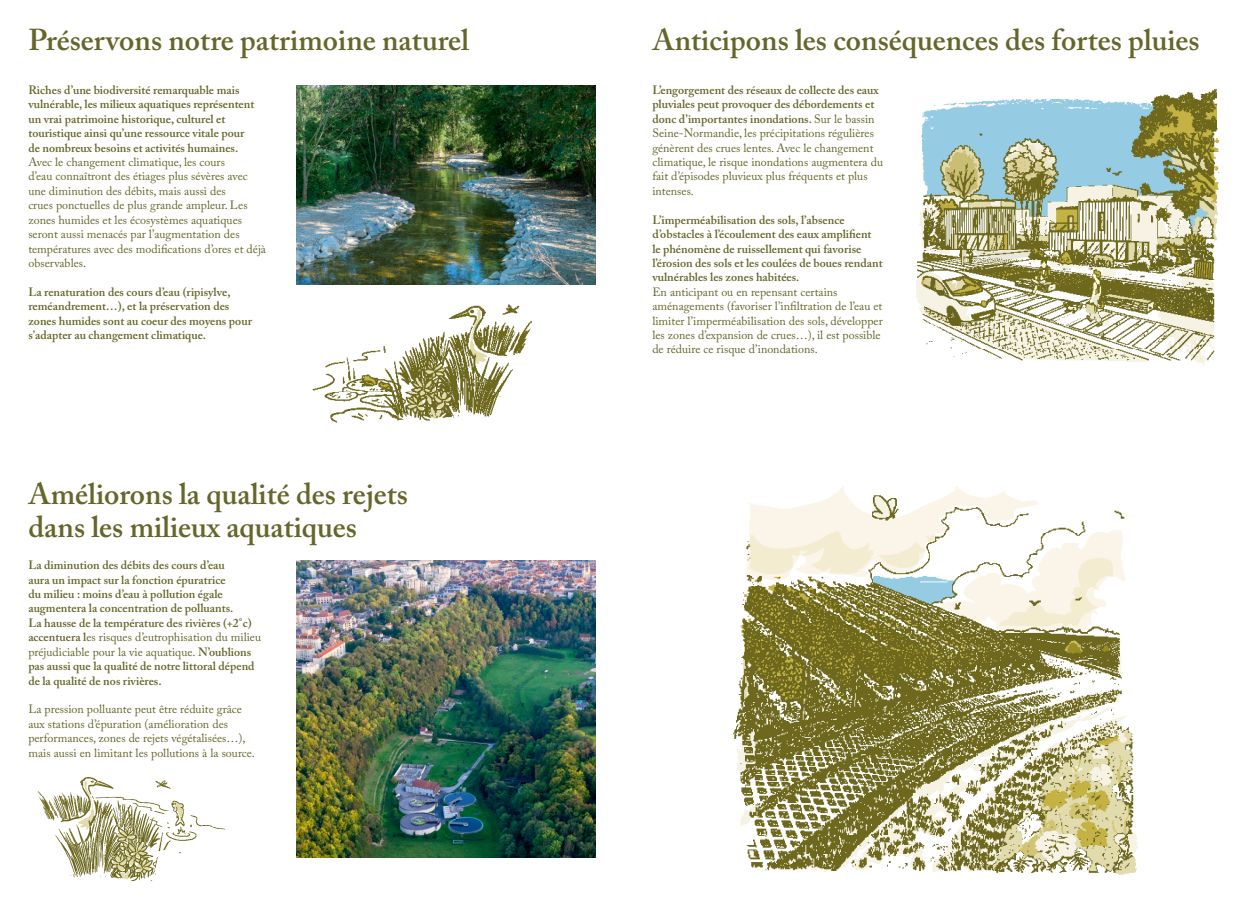
<style>
.page{position:relative;width:1248px;height:908px;background:#fff}
.page>*{position:absolute;margin:0;border:0;box-sizing:border-box;transform-origin:0 0}
.t1{font:600 30px "Adobe Caslon Pro";color:#65662a}
.t2{font:12px/14.4px "Adobe Caslon Pro";color:#65662a}
.t3{font:600 12px/14.4px "Adobe Caslon Pro";color:#65662a}
.s1{font-weight:600}
.s2{font-weight:400}
</style>
<div class="page">
<img style="left:916px;top:89px;width:303px;height:277px">
<img style="left:733px;top:486px;width:405px;height:389px">
<img style="left:37px;top:777px;width:189px;height:104px">
<img style="left:312px;top:304px;width:220px;height:119px">
<img style="left:296px;top:85px;width:299px;height:199px">
<img style="left:296px;top:560px;width:299px;height:297px">
<p class="t1" style="left:28px;top:22px;width:442px">Préservons notre patrimoine naturel</p>
<p class="t1" style="left:652px;top:22px;width:549px">Anticipons les conséquences des fortes pluies</p>
<p class="t2" style="left:28px;top:83px;width:239px"><span class="s1">Riches d’une biodiversité remarquable mais vulnérable, les milieux aquatiques représentent un vrai patrimoine historique, culturel et touristique ainsi qu’une ressource vitale pour<br>de nombreux besoins et activités humaines.<br></span>Avec le changement climatique, les cours<br>d’eau connaîtront des étiages plus sévères avec une diminution des débits, mais aussi des<br>crues ponctuelles de plus grande ampleur. Les zones humides et les écosystèmes aquatiques seront aussi menacés par l’augmentation des températures avec des modifications d’ores et déjà observables.</p>
<p class="t3" style="left:28px;top:284px;width:225px">La renaturation des cours d’eau (ripisylve, reméandrement…), et la préservation des zones humides sont au coeur des moyens pour s’adapter au changement climatique.</p>
<p class="t2" style="left:652px;top:83px;width:232px"><span class="s1">L’engorgement des réseaux de collecte des eaux pluviales peut provoquer des débordements et donc d’importantes inondations.</span> Sur le bassin Seine-Normandie, les précipitations régulières génèrent des crues lentes. Avec le changement climatique, le risque inondations augmentera du fait d’épisodes pluvieux plus fréquents et plus intenses.</p>
<p class="t3" style="left:652px;top:212px;width:232px">L’imperméabilisation des sols, l’absence d’obstacles à l’écoulement des eaux amplifient le phénomène de ruissellement qui favorise l’érosion des sols et les coulées de boues rendant vulnérables les zones habitées.</p>
<p class="t2" style="left:652px;top:284px;width:232px">En anticipant ou en repensant certains aménagements (favoriser l’infiltration de l’eau et limiter l’imperméabilisation des sols, développer les zones d’expansion de crues…), il est possible de réduire ce risque d’inondations.</p>
<p class="t1" style="left:28px;top:476px;width:381px">Améliorons la qualité des rejets</p>
<p class="t1" style="left:28px;top:509px;width:330px">dans les milieux aquatiques</p>
<p class="t3" style="left:28px;top:557px;width:198px">La diminution des débits des cours d’eau</p>
<p class="t3" style="left:28px;top:572px;width:206px">aura un impact sur la fonction épuratrice du milieu : moins d’eau à pollution égale augmentera la concentration de polluants.</p>
<p class="t3" style="left:28px;top:615px;width:234px">La hausse de la température des rivières (+2°c) accentuera l<span class="s2">es risques d’eutrophisation du milieu préjudiciable pour la vie aquatique.</span> N’oublions pas aussi que la qualité de notre littoral dépend de la qualité de nos rivières.</p>
<p class="t2" style="left:28px;top:701px;width:228px">La pression polluante peut être réduite grâce aux stations d’épuration (amélioration des performances, zones de rejets végétalisées…), mais aussi en limitant les pollutions à la source.</p>
</div>
